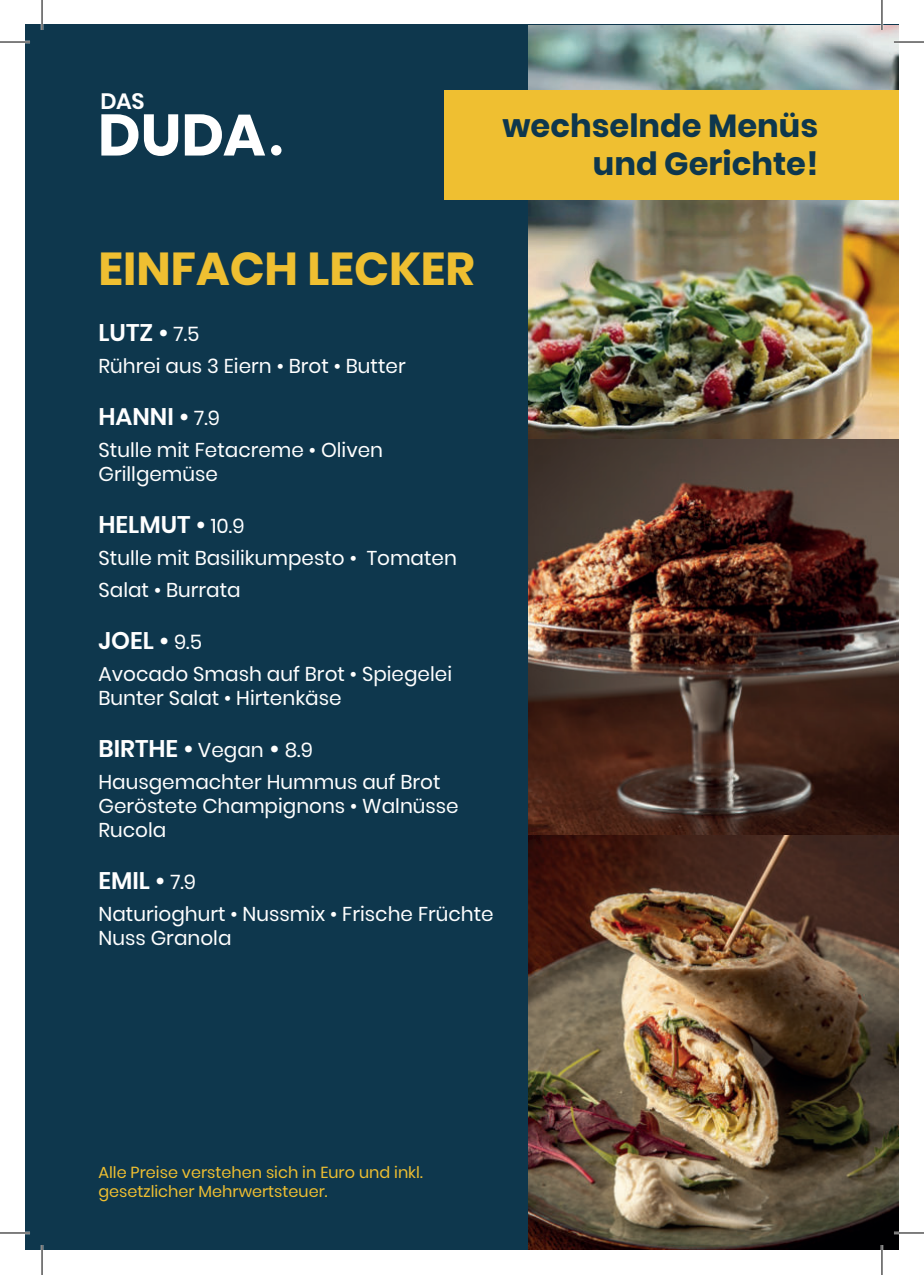
<style>
.page{position:relative;width:924px;height:1275px;background:#fff}
.page>*{position:absolute;margin:0;border:0;box-sizing:border-box;transform-origin:0 0}
.t1{font:700 58.2px "Poppins";color:#fff}
.t2{font:700 46px "Poppins";color:#efbf31}
.t3{font:700 32px/38.4px "Poppins";color:#0e374d;text-align:right}
.t4{font:600 24px "Poppins";color:#fff}
.t5{font:600 22.2px "Poppins";color:#fff}
.t6{font:20px/24px "Poppins";color:#fff}
.t7{font:16px/19.2px "Poppins";color:#efbf31}
.s1{font-weight:400;font-size:20px}
</style>
<div class="page">
<div style="left:25px;top:25px;width:873px;height:1225px;background:#0e374d"></div>
<img style="left:528px;top:25px;width:370px;height:1225px">
<div style="left:445px;top:90px;width:453px;height:109px;background:#efbf31"></div>
<div style="left:271px;top:145px;width:10px;height:11px;background:#fff;border-radius:50%"></div>
<hr style="left:0;top:41px;width:30px;height:2px;background:#fff">
<hr style="left:893px;top:41px;width:30px;height:2px;background:#fff">
<hr style="left:0;top:1231px;width:30px;height:3px;background:#fff">
<hr style="left:893px;top:1231px;width:30px;height:3px;background:#fff">
<hr style="left:41px;top:0;width:2px;height:30px;background:#fff">
<hr style="left:41px;top:1245px;width:2px;height:30px;background:#fff">
<hr style="left:880px;top:0;width:2px;height:30px;background:#fff">
<hr style="left:880px;top:1245px;width:2px;height:30px;background:#fff">
<hr style="left:0;top:42px;width:30px;height:1px;background:#000">
<hr style="left:893px;top:42px;width:30px;height:1px;background:#000">
<hr style="left:0;top:1232px;width:30px;height:1px;background:#000">
<hr style="left:893px;top:1232px;width:30px;height:1px;background:#000">
<hr style="left:42px;top:0;width:1px;height:30px;background:#000">
<hr style="left:42px;top:1245px;width:1px;height:30px;background:#000">
<hr style="left:881px;top:0;width:1px;height:30px;background:#000">
<hr style="left:881px;top:1245px;width:1px;height:30px;background:#000">
<p class="t5" style="left:100px;top:88px;width:46px">DAS</p>
<h1 class="t1" style="left:98px;top:101px;width:169px">DUDA</h1>
<h3 class="t3" style="left:502px;top:107px;width:317px">wechselnde Menüs und Gerichte!</h3>
<h2 class="t2" style="left:98px;top:242px;width:377px">EINFACH LECKER</h2>
<p class="t4" style="left:98px;top:318px;width:102px">LUTZ • <span class="s1">7.5</span></p>
<p class="t6" style="left:98px;top:353px;width:308px">Rührei aus 3 Eiern • Brot • Butter</p>
<p class="t4" style="left:98px;top:402px;width:123px">HANNI • <span class="s1">7.9</span></p>
<p class="t6" style="left:98px;top:437px;width:286px">Stulle mit Fetacreme • Oliven<br>Grillgemüse</p>
<p class="t4" style="left:98px;top:510px;width:147px">HELMUT • <span class="s1">10.9</span></p>
<p class="t6" style="left:98px;top:541px;width:360px;line-height:32px">Stulle mit Basilikumpesto • Tomaten<br>Salat • Burrata</p>
<p class="t4" style="left:98px;top:626px;width:105px">JOEL • <span class="s1">9.5</span></p>
<p class="t6" style="left:98px;top:661px;width:355px">Avocado Smash auf Brot • Spiegelei<br>Bunter Salat • Hirtenkäse</p>
<p class="t4" style="left:98px;top:734px;width:216px">BIRTHE • <span class="s1">Vegan</span> • <span class="s1">8.9</span></p>
<p class="t6" style="left:98px;top:769px;width:361px">Hausgemachter Hummus auf Brot<br>Geröstete Champignons • Walnüsse<br>Rucola</p>
<p class="t4" style="left:98px;top:866px;width:99px">EMIL • <span class="s1">7.9</span></p>
<p class="t6" style="left:98px;top:901px;width:396px">Naturioghurt • Nussmix • Frische Früchte<br>Nuss Granola</p>
<p class="t7" style="left:98px;top:1162px;width:325px">Alle Preise verstehen sich in Euro und inkl. gesetzlicher Mehrwertsteuer.</p>
</div>
